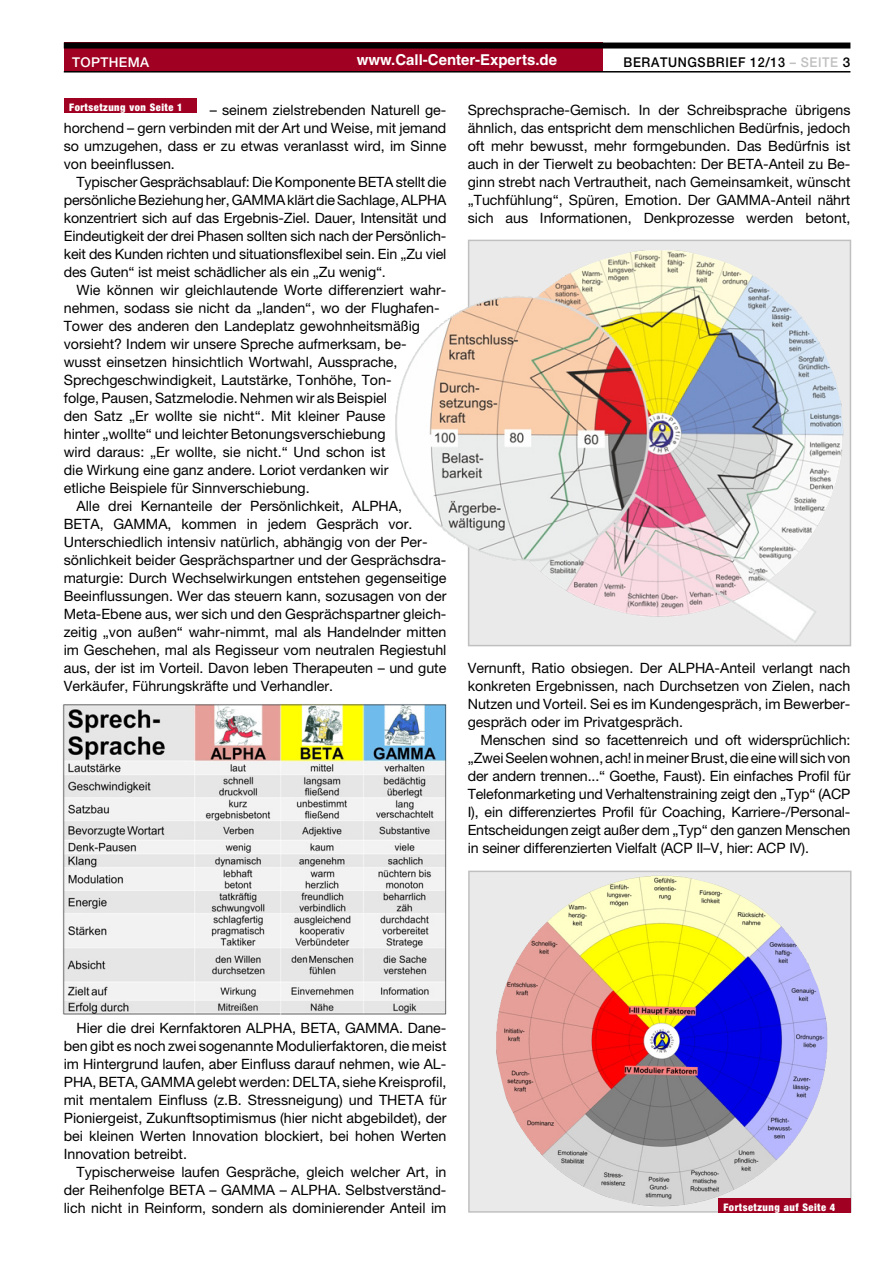
<style>
.page{position:relative;width:893px;height:1263px;background:#fff}
.page>*{position:absolute;margin:0;border:0;box-sizing:border-box;transform-origin:0 0}
.t1{font:700 15px "Helvetica";color:#fff}
.t2{font:14.25px/18px "Helvetica Neue";color:#000;text-align:justify}
.t3{font:500 13.5px "Helvetica Neue";letter-spacing:.05em;color:#000;scale:.93 1}
.t4{font:500 13.5px "Helvetica Neue";letter-spacing:.025em;color:#fff}
.t5{font:900 condensed 10.5px "Helvetica Neue";letter-spacing:.05em;color:#fff}
.s1{color:#c0c0c0}
</style>
<div class="page">
<div style="left:64px;top:43px;width:538px;height:29px;background:#a00022"></div>
<div style="left:64px;top:43px;width:786px;height:6px;background:#000"></div>
<hr style="left:64px;top:71px;width:786px;height:2px;background:#000">
<svg style="left:471px;top:243px;width:377px;height:400px;fill:#eaeaea"></svg>
<div style="left:468px;top:240px;width:383px;height:406px;border:2px solid #c0c0c0"></div>
<div style="left:64px;top:99px;width:132px;height:14px;background:#a00022"></div>
<img style="left:62px;top:704px;width:384px;height:311px">
<img style="left:534px;top:247px;width:310px;height:396px">
<svg style="left:471px;top:874px;width:377px;height:336px"></svg>
<div style="left:468px;top:871px;width:383px;height:342px;border:2px solid #c0c0c0"></div>
<img style="left:494px;top:881px;width:158px;height:327px">
<div style="left:718px;top:1198px;width:132px;height:15px;background:#a00022"></div>
<p class="t4" style="left:72px;top:54px;width:78px">TOPTHEMA</p>
<p class="t1" style="left:357px;top:51px;width:202px">www.Call-Center-Experts.de</p>
<p class="t3" style="left:623px;top:54px;width:245px">BERATUNGSBRIEF 12/13 <span class="s1">– SEITE</span> 3</p>
<p class="t2" style="left:468px;top:100px;width:384px">Sprechsprache-Gemisch. In der Schreibsprache übrigens ähnlich, das entspricht dem menschlichen Bedürfnis, jedoch oft mehr bewusst, mehr formgebunden. Das Bedürfnis ist auch in der Tierwelt zu beobachten: Der BETA-Anteil zu Be&shy;ginn strebt nach Vertrautheit, nach Gemeinsamkeit, wünscht „Tuchfühlung“, Spüren, Emotion. Der GAMMA-Anteil nährt sich aus Informationen, Denkprozesse werden betont,</p>
<p class="t5" style="left:69px;top:101px;width:115px">Fortsetzung von Seite 1</p>
<p class="t2" style="left:64px;top:100px;width:384px;text-indent:146px">– seinem zielstrebenden Naturell ge&shy;horchend – gern verbinden mit der Art und Weise, mit jemand so umzugehen, dass er zu etwas veranlasst wird, im Sinne von beeinflussen.</p>
<p class="t2" style="left:64px;top:172px;width:384px;text-indent:13px">Typischer Gesprächsablauf: Die Komponente BETA stellt die persönliche Beziehung her, GAMMA klärt die Sachlage, ALPHA konzentriert sich auf das Ergebnis-Ziel. Dauer, Intensität und Eindeutigkeit der drei Phasen sollten sich nach der Persönlich&shy;keit des Kunden richten und situationsflexibel sein. Ein „Zu viel des Guten“ ist meist schädlicher als ein „Zu wenig“.</p>
<p class="t2" style="left:77px;top:280px;width:371px">Wie können wir gleichlautende Worte differenziert wahr-</p>
<p class="t2" style="left:64px;top:298px;width:377px">nehmen, sodass sie nicht da „landen“, wo der Flughafen-</p>
<p class="t2" style="left:64px;top:316px;width:358px">Tower des anderen den Landeplatz gewohnheitsmäßig</p>
<p class="t2" style="left:64px;top:334px;width:344px">vorsieht? Indem wir unsere Spreche aufmerksam, be-</p>
<p class="t2" style="left:64px;top:352px;width:335px">wusst einsetzen hinsichtlich Wortwahl, Aussprache,</p>
<p class="t2" style="left:64px;top:370px;width:329px">Sprechgeschwindigkeit, Lautstärke, Tonhöhe, Ton-</p>
<p class="t2" style="left:64px;top:388px;width:325px">folge, Pausen, Satzmelodie. Nehmen wir als Beispiel</p>
<p class="t2" style="left:64px;top:406px;width:323px">den Satz „Er wollte sie nicht“. Mit kleiner Pause</p>
<p class="t2" style="left:64px;top:424px;width:323px">hinter „wollte“ und leichter Betonungsverschiebung</p>
<p class="t2" style="left:64px;top:442px;width:323px">wird daraus: „Er wollte, sie nicht.“ Und schon ist</p>
<p class="t2" style="left:64px;top:460px;width:326px">die Wirkung eine ganz andere. Loriot verdanken wir</p>
<p class="t2" style="left:64px;top:478px;width:247px">etliche Beispiele für Sinnverschiebung.</p>
<p class="t2" style="left:77px;top:496px;width:327px">Alle drei Kernanteile der Persönlichkeit, ALPHA,</p>
<p class="t2" style="left:64px;top:514px;width:350px">BETA, GAMMA, kommen in jedem Gespräch vor.</p>
<p class="t2" style="left:64px;top:532px;width:365px">Unterschiedlich intensiv natürlich, abhängig von der Per-</p>
<p class="t2" style="left:64px;top:550px;width:384px">sönlichkeit beider Gesprächspartner und der Gesprächsdra-</p>
<p class="t2" style="left:64px;top:568px;width:384px">maturgie: Durch Wechselwirkungen entstehen gegenseitige</p>
<p class="t2" style="left:64px;top:586px;width:384px">Beeinflussungen. Wer das steuern kann, sozusagen von der</p>
<p class="t2" style="left:64px;top:604px;width:384px">Meta-Ebene aus, wer sich und den Gesprächspartner gleich-</p>
<p class="t2" style="left:64px;top:622px;width:384px">zeitig „von außen“ wahr-nimmt, mal als Handelnder mitten</p>
<p class="t2" style="left:64px;top:640px;width:384px">im Geschehen, mal als Regisseur vom neutralen Regiestuhl</p>
<p class="t2" style="left:64px;top:658px;width:384px">aus, der ist im Vorteil. Davon leben Therapeuten – und gute</p>
<p class="t2" style="left:64px;top:676px;width:271px">Verkäufer, Führungskräfte und Verhandler.</p>
<p class="t2" style="left:468px;top:658px;width:384px">Vernunft, Ratio obsiegen. Der ALPHA-Anteil verlangt nach konkreten Ergebnissen, nach Durchsetzen von Zielen, nach Nutzen und Vorteil. Sei es im Kundengespräch, im Bewerber&shy;gespräch oder im Privatgespräch.</p>
<p class="t2" style="left:468px;top:730px;width:384px;text-indent:13px">Menschen sind so facettenreich und oft widersprüchlich: „Zwei Seelen wohnen, ach! in meiner Brust, die eine will sich von der andern trennen...“ Goethe, Faust). Ein einfaches Profil für Telefonmarketing und Verhaltenstraining zeigt den „Typ“ (ACP I), ein differenziertes Profil für Coaching, Karriere-/Personal-Entscheidungen zeigt außer dem „Typ“ den ganzen Menschen in seiner differenzierten Vielfalt (ACP II–V, hier: ACP IV).</p>
<p class="t2" style="left:64px;top:1018px;width:384px;text-indent:13px">Hier die drei Kernfaktoren ALPHA, BETA, GAMMA. Dane&shy;ben gibt es noch zwei sogenannte Modulierfaktoren, die meist im Hintergrund laufen, aber Einfluss darauf nehmen, wie AL-PHA, BETA, GAMMA gelebt werden: DELTA, siehe Kreisprofil, mit mentalem Einfluss (z.B. Stressneigung) und THETA für Pioniergeist, Zukunftsoptimismus (hier nicht abgebildet), der bei kleinen Werten Innovation blockiert, bei hohen Werten Innovation betreibt.</p>
<p class="t2" style="left:64px;top:1162px;width:384px;text-indent:13px">Typischerweise laufen Gespräche, gleich welcher Art, in der Reihenfolge BETA – GAMMA – ALPHA. Selbstverständ&shy;lich nicht in Reinform, sondern als dominierender Anteil im</p>
<p class="t5" style="left:723px;top:1201px;width:113px">Fortsetzung auf Seite 4</p>
</div>
